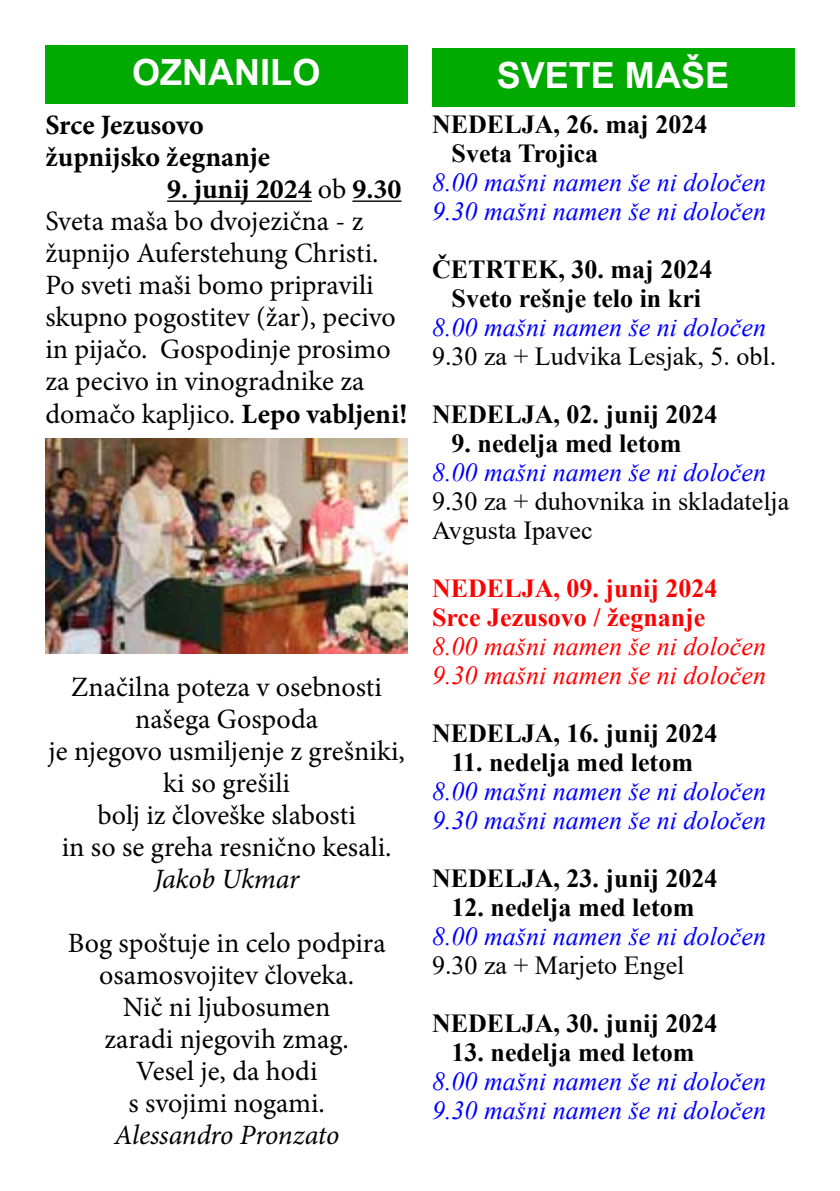
<style>
.page{position:relative;width:840px;height:1191px;background:#fff}
.page>*{position:absolute;margin:0;border:0;box-sizing:border-box;transform-origin:0 0}
.t1{font:700 36px "Arial";color:#fff}
.t2{font:28px/32px "Minion Pro";color:#000;text-align:center}
.t3{font:700 28px/32px "Minion Pro";color:#000}
.t4{font:italic 28px "Minion Pro";letter-spacing:-.01em;color:#000}
.t5{font:italic 26px/29px "Times New Roman";color:#00f}
.t6{font:700 26px/29px "Times New Roman";color:#000}
.t7{font:26px/29px "Times New Roman";color:#000}
.t8{font:italic 26px/29px "Times New Roman";color:#f00}
.t9{font:700 26px/29px "Times New Roman";color:#f00}
.s1{font-weight:700}
</style>
<div class="page">
<div style="left:432px;top:48px;width:362px;height:58px;background:#0a0"></div>
<hr style="left:167px;top:200px;width:145px;height:2px;background:#000">
<hr style="left:352px;top:200px;width:49px;height:2px;background:#000">
<div style="left:45px;top:45px;width:363px;height:59px;background:#0a0"></div>
<img style="left:45px;top:438px;width:363px;height:215px">
<p class="t1" style="left:132px;top:47px;width:189px">OZNANILO</p>
<p class="t3" style="left:45px;top:109px;width:226px">Srce Jezusovo župnijsko žegnanje</p>
<p class="t2" style="left:45px;top:174px;width:363px;text-align:left;text-indent:122px"><span class="s1">9. junij 2024</span> ob <span class="s1">9.30<br></span>Sveta maša bo dvojezična - z župnijo Auferstehung Christi.<br>Po sveti maši bomo pripravili skupno pogostitev (žar), pecivo in pijačo. Gospodinje prosimo za pecivo in vinogradnike za domačo kapljico. <span class="s1">Lepo vabljeni!</span></p>
<p class="t2" style="left:49px;top:671px;width:357px">Značilna poteza v osebnosti našega Gospoda<br>je njegovo usmiljenje z grešniki, ki so grešili<br>bolj iz človeške slabosti<br>in so se greha resnično kesali.</p>
<p class="t4" style="left:154px;top:859px;width:147px">Jakob Ukmar</p>
<p class="t2" style="left:68px;top:927px;width:319px">Bog spoštuje in celo podpira osamosvojitev človeka.<br>Nič ni ljubosumen<br>zaradi njegovih zmag.<br>Vesel je, da hodi<br>s svojimi nogami.</p>
<p class="t4" style="left:114px;top:1115px;width:226px">Alessandro Pronzato</p>
<p class="t1" style="left:496px;top:50px;width:234px">SVETE MAŠE</p>
<p class="t6" style="left:451px;top:109px;width:257px;text-indent:-20px">NEDELJA, 26. maj 2024<br>Sveta Trojica</p>
<p class="t5" style="left:432px;top:167px;width:335px">8.00 mašni namen še ni določen<br>9.30 mašni namen še ni določen</p>
<p class="t6" style="left:432px;top:254px;width:282px;text-align:center">ČETRTEK, 30. maj 2024<br>Sveto rešnje telo in kri</p>
<p class="t5" style="left:432px;top:312px;width:335px">8.00 mašni namen še ni določen</p>
<p class="t7" style="left:432px;top:341px;width:345px">9.30 za + Ludvika Lesjak, 5. obl.</p>
<p class="t6" style="left:432px;top:399px;width:287px">NEDELJA, 02. junij 2024</p>
<p class="t6" style="left:451px;top:428px;width:231px">9. nedelja med letom</p>
<p class="t5" style="left:432px;top:457px;width:335px">8.00 mašni namen še ni določen</p>
<p class="t7" style="left:432px;top:486px;width:358px">9.30 za + duhovnika in skladatelja<br>Avgusta Ipavec</p>
<p class="t9" style="left:432px;top:573px;width:287px">NEDELJA, 09. junij 2024<br>Srce Jezusovo / žegnanje</p>
<p class="t8" style="left:432px;top:631px;width:335px">8.00 mašni namen še ni določen<br>9.30 mašni namen še ni določen</p>
<p class="t6" style="left:432px;top:718px;width:287px">NEDELJA, 16. junij 2024</p>
<p class="t6" style="left:451px;top:747px;width:243px">11. nedelja med letom</p>
<p class="t5" style="left:432px;top:776px;width:335px">8.00 mašni namen še ni določen<br>9.30 mašni namen še ni določen</p>
<p class="t6" style="left:432px;top:863px;width:287px">NEDELJA, 23. junij 2024</p>
<p class="t6" style="left:451px;top:892px;width:244px">12. nedelja med letom</p>
<p class="t5" style="left:432px;top:921px;width:335px">8.00 mašni namen še ni določen</p>
<p class="t7" style="left:432px;top:950px;width:254px">9.30 za + Marjeto Engel</p>
<p class="t6" style="left:432px;top:1008px;width:287px">NEDELJA, 30. junij 2024</p>
<p class="t6" style="left:451px;top:1037px;width:244px">13. nedelja med letom</p>
<p class="t5" style="left:432px;top:1066px;width:335px">8.00 mašni namen še ni določen<br>9.30 mašni namen še ni določen</p>
</div>
